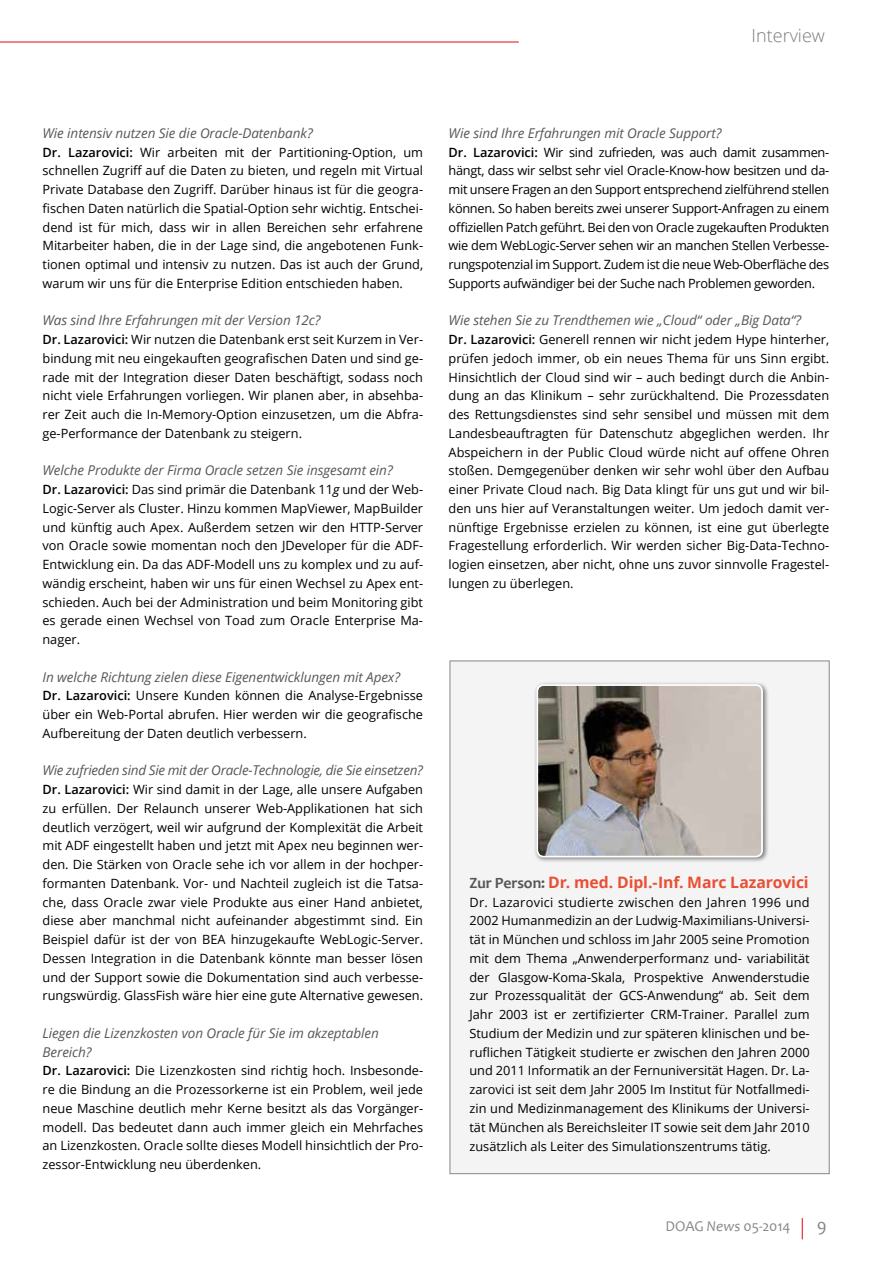
<style>
.page{position:relative;width:893px;height:1263px;background:#fff}
.page>*{position:absolute;margin:0;border:0;box-sizing:border-box;transform-origin:0 0}
.t1{font:300 18px "Open Sans";color:#7c7b7b}
.t2{font:18px "Candara";color:#878787}
.t3{font:700 15.75px "Open Sans";letter-spacing:-.005em;color:#e94f35}
.t4{font:15px "Candara";letter-spacing:-.01em;color:#878787}
.t5{font:italic 13.5px/18.8px "Open Sans";letter-spacing:-.005em;color:#575756}
.t6{font:12.75px/18.8px "Open Sans";color:#000;text-align:justify}
.s1{font-weight:600}
.s2{font-style:italic}
.s3{font-family:"Candara";color:#575756}
</style>
<div class="page">
<svg style="left:802px;top:1218px;width:1px;height:21px"></svg>
<hr style="left:0;top:42px;width:519px;height:1px;background:#e30613">
<div style="left:450px;top:660px;width:380px;height:514px;background:#f4f4f4;border:1px solid #878787"></div>
<div style="left:533px;top:681px;width:236px;height:182px;background:#000;opacity:.5"></div>
<img style="left:539px;top:687px;width:221px;height:167px">
<div style="left:536px;top:684px;width:227px;height:173px;border:2px solid #fff;border-radius:6px"></div>
<h1 class="t1" style="left:752px;top:24px;width:75px">Interview</h1>
<p class="t5" style="left:43px;top:123px;width:272px">Wie intensiv nutzen Sie die Oracle-Datenbank?</p>
<p class="t6" style="left:43px;top:142px;width:382px"><span class="s1">Dr. Lazarovici:</span> Wir arbeiten mit der Partitioning-Option, um schnellen Zugriff auf die Daten zu bieten, und regeln mit Virtual Private Database den Zugriff. Darüber hinaus ist für die geogra&shy;fischen Daten natürlich die Spatial-Option sehr wichtig. Entschei&shy;dend ist für mich, dass wir in allen Bereichen sehr erfahrene Mitarbeiter haben, die in der Lage sind, die angebotenen Funk&shy;tionen optimal und intensiv zu nutzen. Das ist auch der Grund, warum wir uns für die Enterprise Edition entschieden haben.</p>
<p class="t5" style="left:43px;top:311px;width:280px">Was sind Ihre Erfahrungen mit der Version 12c?</p>
<p class="t6" style="left:43px;top:330px;width:382px"><span class="s1">Dr. Lazarovici:</span> Wir nutzen die Datenbank erst seit Kurzem in Ver&shy;bindung mit neu eingekauften geografischen Daten und sind ge&shy;rade mit der Integration dieser Daten beschäftigt, sodass noch nicht viele Erfahrungen vorliegen. Wir planen aber, in absehba&shy;rer Zeit auch die In-Memory-Option einzusetzen, um die Abfra&shy;ge-Performance der Datenbank zu steigern.</p>
<p class="t5" style="left:43px;top:461px;width:352px">Welche Produkte der Firma Oracle setzen Sie insgesamt ein?</p>
<p class="t6" style="left:42px;top:480px;width:382px"><span class="s1">Dr. Lazarovici:</span> Das sind primär die Datenbank 11<span class="s2">g</span> und der Web-Logic-Server als Cluster. Hinzu kommen MapViewer, MapBuilder und künftig auch Apex. Außerdem setzen wir den HTTP-Server von Oracle sowie momentan noch den JDeveloper für die ADF-Entwicklung ein. Da das ADF-Modell uns zu komplex und zu auf&shy;wändig erscheint, haben wir uns für einen Wechsel zu Apex ent&shy;schieden. Auch bei der Administration und beim Monitoring gibt es gerade einen Wechsel von Toad zum Oracle Enterprise Ma&shy;nager.</p>
<p class="t5" style="left:43px;top:667px;width:359px">In welche Richtung zielen diese Eigenentwicklungen mit Apex?</p>
<p class="t6" style="left:43px;top:686px;width:382px"><span class="s1">Dr. Lazarovici:</span> Unsere Kunden können die Analyse-Ergebnisse über ein Web-Portal abrufen. Hier werden wir die geografische Aufbereitung der Daten deutlich verbessern.</p>
<p class="t5" style="left:43px;top:761px;width:382px">Wie zufrieden sind Sie mit der Oracle-Technologie, die Sie einsetzen?</p>
<p class="t6" style="left:43px;top:780px;width:382px"><span class="s1">Dr. Lazarovici:</span> Wir sind damit in der Lage, alle unsere Aufgaben zu erfüllen. Der Relaunch unserer Web-Applikationen hat sich deutlich verzögert, weil wir aufgrund der Komplexität die Arbeit mit ADF eingestellt haben und jetzt mit Apex neu beginnen wer&shy;den. Die Stärken von Oracle sehe ich vor allem in der hochper&shy;formanten Datenbank. Vor- und Nachteil zugleich ist die Tatsa&shy;che, dass Oracle zwar viele Produkte aus einer Hand anbietet, diese aber manchmal nicht aufeinander abgestimmt sind. Ein Beispiel dafür ist der von BEA hinzugekaufte WebLogic-Server.<br>Dessen Integration in die Datenbank könnte man besser lösen und der Support sowie die Dokumentation sind auch verbesse&shy;rungswürdig. GlassFish wäre hier eine gute Alternative gewesen.</p>
<p class="t5" style="left:43px;top:1023px;width:338px">Liegen die Lizenzkosten von Oracle für Sie im akzeptablen<br>Bereich?</p>
<p class="t6" style="left:43px;top:1061px;width:382px"><span class="s1">Dr. Lazarovici:</span> Die Lizenzkosten sind richtig hoch. Insbesonde&shy;re die Bindung an die Prozessorkerne ist ein Problem, weil jede neue Maschine deutlich mehr Kerne besitzt als das Vorgänger&shy;modell. Das bedeutet dann auch immer gleich ein Mehrfaches an Lizenzkosten. Oracle sollte dieses Modell hinsichtlich der Pro&shy;zessor-Entwicklung neu überdenken.</p>
<p class="t5" style="left:449px;top:123px;width:274px">Wie sind Ihre Erfahrungen mit Oracle Support?</p>
<p class="t6" style="left:449px;top:142px;width:382px"><span class="s1">Dr. Lazarovici:</span> Wir sind zufrieden, was auch damit zusammen&shy;hängt, dass wir selbst sehr viel Oracle-Know-how besitzen und da&shy;mit unsere Fragen an den Support entsprechend zielführend stellen können. So haben bereits zwei unserer Support-Anfragen zu einem offiziellen Patch geführt. Bei den von Oracle zugekauften Produkten wie dem WebLogic-Server sehen wir an manchen Stellen Verbesse&shy;rungspotenzial im Support. Zudem ist die neue Web-Oberfläche des Supports aufwändiger bei der Suche nach Problemen geworden.</p>
<p class="t5" style="left:449px;top:311px;width:354px">Wie stehen Sie zu Trendthemen wie „Cloud“ oder „Big Data“?</p>
<p class="t6" style="left:449px;top:330px;width:382px"><span class="s1">Dr. Lazarovici:</span> Generell rennen wir nicht jedem Hype hinterher, prüfen jedoch immer, ob ein neues Thema für uns Sinn ergibt.<br>Hinsichtlich der Cloud sind wir – auch bedingt durch die Anbin&shy;dung an das Klinikum – sehr zurückhaltend. Die Prozessdaten des Rettungsdienstes sind sehr sensibel und müssen mit dem Landesbeauftragten für Datenschutz abgeglichen werden. Ihr Abspeichern in der Public Cloud würde nicht auf offene Ohren stoßen. Demgegenüber denken wir sehr wohl über den Aufbau einer Private Cloud nach. Big Data klingt für uns gut und wir bil&shy;den uns hier auf Veranstaltungen weiter. Um jedoch damit ver&shy;nünftige Ergebnisse erzielen zu können, ist eine gut überlegte Fragestellung erforderlich. Wir werden sicher Big-Data-Techno&shy;logien einsetzen, aber nicht, ohne uns zuvor sinnvolle Fragestel&shy;lungen zu überlegen.</p>
<p class="t3" style="left:469px;top:871px;width:341px"><span class="s3">Zur Person:</span> Dr. med. Dipl.-Inf. Marc Lazarovici</p>
<p class="t6" style="left:469px;top:892px;width:342px">Dr. Lazarovici studierte zwischen den Jahren 1996 und 2002 Humanmedizin an der Ludwig-Maximilians-Universi&shy;tät in München und schloss im Jahr 2005 seine Promotion mit dem Thema „Anwenderperformanz und- variabilität der Glasgow-Koma-Skala, Prospektive Anwenderstudie zur Prozessqualität der GCS-Anwendung“ ab. Seit dem Jahr 2003 ist er zertifizierter CRM-Trainer. Parallel zum Studium der Medizin und zur späteren klinischen und be&shy;ruflichen Tätigkeit studierte er zwischen den Jahren 2000 und 2011 Informatik an der Fernuniversität Hagen. Dr. La&shy;zarovici ist seit dem Jahr 2005 Im Institut für Notfallmedi&shy;zin und Medizinmanagement des Klinikums der Universi&shy;tät München als Bereichsleiter IT sowie seit dem Jahr 2010 zusätzlich als Leiter des Simulationszentrums tätig.</p>
<p class="t4" style="left:665px;top:1217px;width:127px">DOAG <span class="s2">News</span> 05-2014</p>
<h1 class="t2" style="left:817px;top:1214px;width:11px">9</h1>
</div>
